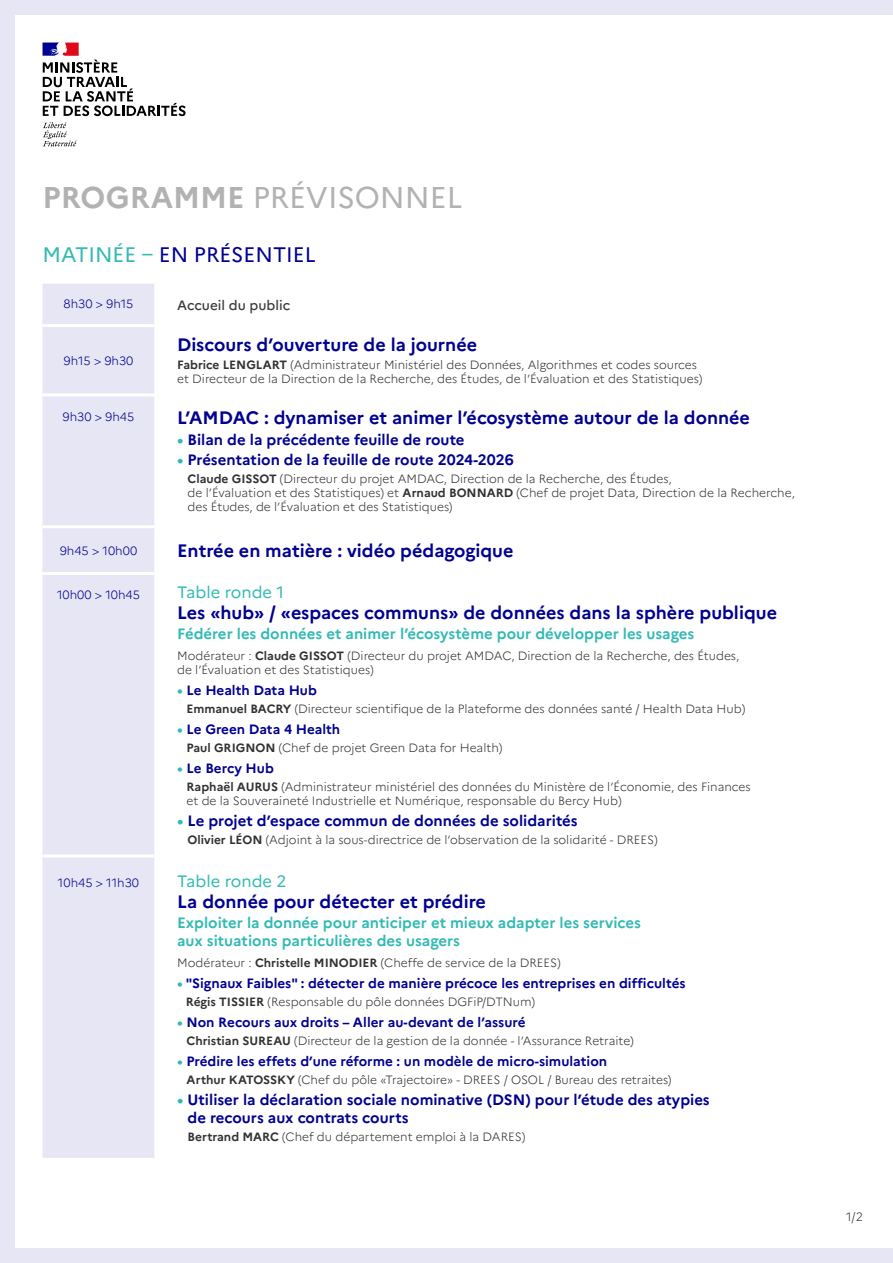
<style>
.page{position:relative;width:893px;height:1263px;background:#fff}
.page>*{position:absolute;margin:0;border:0;box-sizing:border-box;transform-origin:0 0}
.t1{font:30px "Marianne";color:#b3b2b2}
.t2{font:21px "Marianne";color:#000091}
.t3{font:700 18px "Marianne";color:#000091}
.t4{font:16.5px "Marianne";color:#33bab5}
.t5{font:700 15px/18px "Marianne";color:#000091}
.t6{font:700 15px/18px "Marianne";color:#33bab5}
.t7{font:700 13.5px "Marianne";color:#000091}
.t8{font:500 13.5px "Marianne";color:#3c3c3c}
.t9{font:300 12px/14.4px "Marianne";color:#323232}
.t10{font:300 12px "Marianne";color:#000091}
.s1{font-weight:700}
.s2{color:#33bab5}
</style>
<div class="page">
<div style="left:0;top:0;width:893px;height:1263px;border:15px solid #e6e6f4"></div>
<div style="left:43px;top:284px;width:111px;height:874px;background:#e6e6f4"></div>
<hr style="left:43px;top:324px;width:111px;height:3px;background:#fff">
<hr style="left:43px;top:393px;width:111px;height:3px;background:#fff">
<hr style="left:43px;top:525px;width:111px;height:3px;background:#fff">
<hr style="left:43px;top:572px;width:111px;height:3px;background:#fff">
<hr style="left:43px;top:854px;width:111px;height:3px;background:#fff">
<div style="left:862px;top:15px;width:31px;height:1233px;background:#fff"></div>
<svg style="left:43px;top:122px;width:34px;height:24px"></svg>
<svg style="left:43px;top:43px;width:143px;height:73px"></svg>
<h1 class="t1" style="left:43px;top:174px;width:421px"><span class="s1">PROGRAMME</span> PRÉVISONNEL</h1>
<h2 class="t2" style="left:43px;top:239px;width:275px"><span class="s2">MATINÉE –</span> EN PRÉSENTIEL</h2>
<p class="t10" style="left:64px;top:295px;width:71px">8h30 &gt; 9h15</p>
<p class="t8" style="left:177px;top:294px;width:115px">Accueil du public</p>
<p class="t10" style="left:64px;top:351px;width:71px">9h15 &gt; 9h30</p>
<h3 class="t3" style="left:177px;top:330px;width:301px">Discours d’ouverture de la journée</h3>
<p class="t9" style="left:177px;top:356px;width:527px"><span class="s1">Fabrice LENGLART</span> (Administrateur Ministériel des Données, Algorithmes et codes sources et Directeur de la Direction de la Recherche, des Études, de l’Évaluation et des Statistiques)</p>
<p class="t10" style="left:63px;top:408px;width:73px">9h30 &gt; 9h45</p>
<h3 class="t3" style="left:177px;top:403px;width:574px">L’AMDAC : dynamiser et animer l’écosystème autour de la donnée</h3>
<p class="t5" style="left:177px;top:429px;width:289px"><span class="s2">•</span> Bilan de la précédente feuille de route</p>
<p class="t5" style="left:177px;top:449px;width:338px"><span class="s2">•</span> Présentation de la feuille de route 2024-2026</p>
<p class="t9" style="left:188px;top:470px;width:609px"><span class="s1">Claude GISSOT</span> (Directeur du projet AMDAC, Direction de la Recherche, des Études,<br>de l’Évaluation et des Statistiques) et <span class="s1">Arnaud BONNARD</span> (Chef de projet Data, Direction de la Recherche, des Études, de l’Évaluation et des Statistiques)</p>
<p class="t10" style="left:60px;top:541px;width:79px">9h45 &gt; 10h00</p>
<h3 class="t3" style="left:177px;top:537px;width:338px">Entrée en matière : vidéo pédagogique</h3>
<p class="t10" style="left:57px;top:585px;width:85px">10h00 &gt; 10h45</p>
<h3 class="t4" style="left:177px;top:579px;width:109px">Table ronde 1</h3>
<h3 class="t3" style="left:177px;top:599px;width:601px">Les «hub» / «espaces communs» de données dans la sphère publique</h3>
<p class="t6" style="left:177px;top:623px;width:519px">Fédérer les données et animer l’écosystème pour développer les usages</p>
<p class="t9" style="left:177px;top:647px;width:564px">Modérateur : <span class="s1">Claude GISSOT</span> (Directeur du projet AMDAC, Direction de la Recherche, des Études, de l’Évaluation et des Statistiques)</p>
<p class="t7" style="left:177px;top:680px;width:141px"><span class="s2">•</span> Le Health Data Hub</p>
<p class="t9" style="left:186px;top:701px;width:560px"><span class="s1">Emmanuel BACRY</span> (Directeur scientifique de la Plateforme des données santé / Health Data Hub)</p>
<p class="t7" style="left:177px;top:719px;width:165px"><span class="s2">•</span> Le Green Data 4 Health</p>
<p class="t9" style="left:186px;top:740px;width:317px"><span class="s1">Paul GRIGNON</span> (Chef de projet Green Data for Health)</p>
<p class="t7" style="left:177px;top:758px;width:98px"><span class="s2">•</span> Le Bercy Hub</p>
<p class="t9" style="left:186px;top:779px;width:566px"><span class="s1">Raphaël AURUS</span> (Administrateur ministériel des données du Ministère de l’Économie, des Finances et de la Souveraineté Industrielle et Numérique, responsable du Bercy Hub)</p>
<p class="t5" style="left:177px;top:811px;width:402px"><span class="s2">•</span> Le projet d’espace commun de données de solidarités</p>
<p class="t9" style="left:188px;top:832px;width:472px"><span class="s1">Olivier LÉON</span> (Adjoint à la sous-directrice de l’observation de la solidarité - DREES)</p>
<p class="t10" style="left:58px;top:874px;width:83px">10h45 &gt; 11h30</p>
<h3 class="t4" style="left:177px;top:868px;width:111px">Table ronde 2</h3>
<h3 class="t3" style="left:177px;top:888px;width:310px">La donnée pour détecter et prédire</h3>
<p class="t6" style="left:177px;top:912px;width:465px">Exploiter la donnée pour anticiper et mieux adapter les services aux situations particulières des usagers</p>
<p class="t9" style="left:177px;top:954px;width:385px">Modérateur : <span class="s1">Christelle MINODIER</span> (Cheffe de service de la DREES)</p>
<p class="t7" style="left:177px;top:973px;width:510px"><span class="s2">•</span> "Signaux Faibles" : détecter de manière précoce les entreprises en difficultés</p>
<p class="t9" style="left:186px;top:993px;width:351px"><span class="s1">Régis TISSIER</span> (Responsable du pôle données DGFiP/DTNum)</p>
<p class="t7" style="left:177px;top:1012px;width:350px"><span class="s2">•</span> Non Recours aux droits – Aller au-devant de l’assuré</p>
<p class="t9" style="left:186px;top:1032px;width:449px"><span class="s1">Christian SUREAU</span> (Directeur de la gestion de la donnée - l’Assurance Retraite)</p>
<p class="t7" style="left:177px;top:1051px;width:432px"><span class="s2">•</span> Prédire les effets d’une réforme : un modèle de micro-simulation</p>
<p class="t9" style="left:186px;top:1071px;width:486px"><span class="s1">Arthur KATOSSKY</span> (Chef du pôle «Trajectoire» - DREES / OSOL / Bureau des retraites)</p>
<p class="t5" style="left:188px;top:1089px;width:524px;text-indent:-10px"><span class="s2">•</span> Utiliser la déclaration sociale nominative (DSN) pour l’étude des atypies de recours aux contrats courts</p>
<p class="t9" style="left:188px;top:1128px;width:339px"><span class="s1">Bertrand MARC</span> (Chef du département emploi à la DARES)</p>
<p class="t9" style="left:846px;top:1209px;width:18px">1/2</p>
</div>
